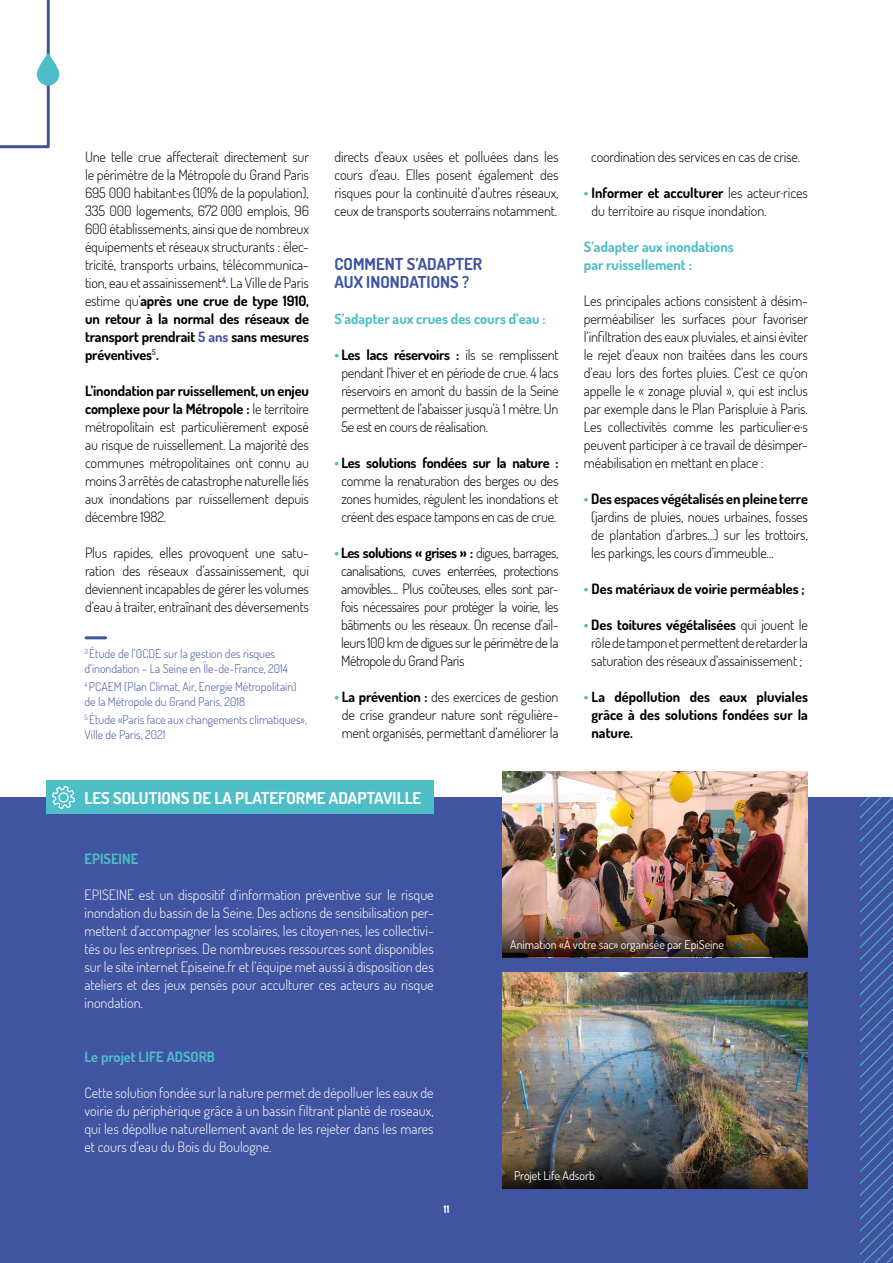
<style>
.page{position:relative;width:893px;height:1263px;background:#fff}
.page>*{position:absolute;margin:0;border:0;box-sizing:border-box;transform-origin:0 0}
.titre_2{font:700 16.5px "Dosis";color:#fff}
.titre_2-2{font:700 16.5px/18px "Dosis";color:#4054a1}
.courant{font:300 14.25px/18px "Dosis";letter-spacing:-.01em;color:#000;text-align:justify}
.courant-2{font:300 14.25px/18px "Dosis";color:#fff;text-align:justify}
.courant-3{font:700 14.25px/18px "Dosis";color:#000;text-align:justify}
.titres_3{font:700 14.25px/18px "Dosis";color:#4dbdc6}
.courant-4{font:300 12px/14.4px "Dosis";color:#4054a1}
.courant-5{font:12px "Dosis";color:#fff}
.titre_2-3{font:700 10.5px "Dosis";color:#fff}
.s1{font-weight:700}
.s2{font-weight:700;color:#4054a1}
.s3{font-weight:700;color:#4dbdc6}
.s4{color:#4dbdc6}
</style>
<div class="page">
<div style="left:0;top:797px;width:893px;height:466px;background:#4054a1"></div>
<svg style="left:0;top:0;width:50px;height:149px"></svg>
<hr style="left:86px;top:636px;width:20px;height:3px;background:#4054a1">
<svg style="left:37px;top:53px;width:22px;height:33px"></svg>
<img style="left:502px;top:973px;width:306px;height:178px">
<svg style="left:502px;top:1151px;width:306px;height:37px;background:#3c342a"></svg>
<div style="left:47px;top:781px;width:387px;height:33px;background:#4dbdc6"></div>
<svg style="left:52px;top:786px;width:23px;height:23px"></svg>
<img style="left:503px;top:772px;width:305px;height:147px">
<img style="left:503px;top:919px;width:305px;height:38px">
<svg style="left:860px;top:797px;width:33px;height:466px"></svg>
<p class="courant" style="left:85px;top:147px;width:225px">Une telle crue affecterait directement sur le périmètre de la Métropole du Grand Paris 695 000 habitant·es (10% de la population), 335 000 logements, 672 000 emplois, 96<br>600 établissements, ainsi que de nombreux équipements et réseaux structurants : élec&shy;tricité, transports urbains, télécommunica&shy;tion, eau et assainissement<sup>4</sup>. La Ville de Paris estime qu’<span class="s1">après une crue de type 1910, un retour à la normal des réseaux de transport prendrait</span> <span class="s2">5 ans</span> <span class="s1">sans mesures préventives</span><sup>5</sup><span class="s1">.</span></p>
<p class="courant" style="left:85px;top:381px;width:225px"><span class="s1">L’inondation par ruissellement, un enjeu complexe pour la Métropole :</span> le territoire métropolitain est particulièrement exposé au risque de ruissellement. La majorité des communes métropolitaines ont connu au moins 3 arrêtés de catastrophe naturelle liés aux inondations par ruissellement depuis décembre 1982.</p>
<p class="courant" style="left:85px;top:543px;width:225px">Plus rapides, elles provoquent une satu&shy;ration des réseaux d’assainissement, qui deviennent incapables de gérer les volumes d’eau à traiter, entraînant des déversements</p>
<p class="courant-4" style="left:85px;top:646px;width:205px"><sup>3</sup> Étude de l’OCDE sur la gestion des risques d’inondation – La Seine en Île-de-France, 2014</p>
<p class="courant-4" style="left:85px;top:679px;width:214px"><sup>4</sup> PCAEM (Plan Climat, Air, Energie Métropolitain) de la Métropole du Grand Paris, 2018</p>
<p class="courant-4" style="left:85px;top:712px;width:224px"><sup>5</sup> Étude «Paris face aux changements climatiques»,<br>Ville de Paris, 2021</p>
<p class="courant" style="left:334px;top:147px;width:225px">directs d’eaux usées et polluées dans les cours d’eau. Elles posent également des risques pour la continuité d’autres réseaux, ceux de transports souterrains notamment.</p>
<p class="titre_2-2" style="left:334px;top:254px;width:149px">COMMENT S’ADAPTER<br>AUX INONDATIONS ?</p>
<p class="titres_3" style="left:334px;top:309px;width:213px">S’adapter aux crues des cours d’eau :</p>
<p class="courant" style="left:341px;top:345px;width:218px;text-indent:-7px"><span class="s3">•</span> <span class="s1">Les lacs réservoirs :</span> ils se remplissent pendant l’hiver et en période de crue. 4 lacs réservoirs en amont du bassin de la Seine permettent de l’abaisser jusqu’à 1 mètre. Un 5e est en cours de réalisation.</p>
<p class="courant" style="left:334px;top:453px;width:225px;text-align:center"><span class="s3">•</span> <span class="s1">Les solutions fondées sur la nature : </span>comme la renaturation des berges ou des zones humides, régulent les inondations et créent des espace tampons en cas de crue.</p>
<p class="courant" style="left:341px;top:543px;width:219px;text-indent:-7px"><span class="s3">•</span> <span class="s1">Les solutions « grises » :</span> digues, barrages, canalisations, cuves enterrées, protections amovibles… Plus coûteuses, elles sont par&shy;fois nécessaires pour protéger la voirie, les bâtiments ou les réseaux. On recense d’ail&shy;leurs 100 km de digues sur le périmètre de la Métropole du Grand Paris</p>
<p class="courant" style="left:334px;top:687px;width:225px;text-align:center"><span class="s3">•</span> <span class="s1">La prévention :</span> des exercices de gestion de crise grandeur nature sont régulière&shy;ment organisés, permettant d’améliorer la</p>
<p class="titre_2" style="left:85px;top:787px;width:338px">LES SOLUTIONS DE LA PLATEFORME ADAPTAVILLE</p>
<p class="courant" style="left:591px;top:147px;width:210px">coordination des services en cas de crise.</p>
<p class="courant" style="left:591px;top:183px;width:218px;text-indent:-8px"><span class="s3">•</span> <span class="s1">Informer et acculturer</span> les acteur·rices du territoire au risque inondation.</p>
<p class="titres_3" style="left:584px;top:237px;width:151px">S’adapter aux inondations par ruissellement :</p>
<p class="courant" style="left:584px;top:291px;width:225px">Les principales actions consistent à désim&shy;perméabiliser les surfaces pour favoriser l’infiltration des eaux pluviales, et ainsi éviter le rejet d’eaux non traitées dans les cours d’eau lors des fortes pluies. C’est ce qu’on appelle le « zonage pluvial », qui est inclus par exemple dans le Plan Parispluie à Paris.<br>Les collectivités comme les particulier·e·s peuvent participer à ce travail de désimper&shy;méabilisation en mettant en place :</p>
<p class="courant" style="left:591px;top:489px;width:218px;text-indent:-7px"><span class="s3">•</span> <span class="s1">Des espaces végétalisés en pleine terre </span>(jardins de pluies, noues urbaines, fosses de plantation d’arbres…) sur les trottoirs, les parkings, les cours d’immeuble…</p>
<p class="courant-3" style="left:584px;top:579px;width:222px"><span class="s4">•</span> Des matériaux de voirie perméables ;</p>
<p class="courant" style="left:584px;top:615px;width:225px;text-align:center"><span class="s3">•</span> <span class="s1">Des toitures végétalisées</span> qui jouent le rôle de tampon et permettent de retarder la saturation des réseaux d’assainissement ;</p>
<p class="courant-3" style="left:591px;top:687px;width:218px;text-indent:-8px"><span class="s4">•</span> La dépollution des eaux pluviales grâce à des solutions fondées sur la nature.</p>
<p class="titres_3" style="left:85px;top:849px;width:55px">EPISEINE</p>
<p class="courant-2" style="left:85px;top:885px;width:351px">EPISEINE est un dispositif d’information préventive sur le risque inondation du bassin de la Seine. Des actions de sensibilisation per&shy;mettent d’accompagner les scolaires, les citoyen·nes, les collectivi&shy;tés ou les entreprises. De nombreuses ressources sont disponibles sur le site internet Episeine.fr et l’équipe met aussi à disposition des ateliers et des jeux pensés pour acculturer ces acteurs au risque inondation.</p>
<p class="titres_3" style="left:85px;top:1047px;width:132px">Le projet LIFE ADSORB</p>
<p class="courant-2" style="left:85px;top:1083px;width:351px">Cette solution fondée sur la nature permet de dépolluer les eaux de voirie du périphérique grâce à un bassin filtrant planté de roseaux, qui les dépollue naturellement avant de les rejeter dans les mares et cours d’eau du Bois du Boulogne.</p>
<p class="titre_2-3" style="left:443px;top:1202px;width:8px">11</p>
<p class="courant-5" style="left:510px;top:936px;width:215px">Animation «À votre sac» organisée par EpiSeine</p>
<p class="courant-5" style="left:514px;top:1167px;width:82px">Projet Life Adsorb</p>
</div>
